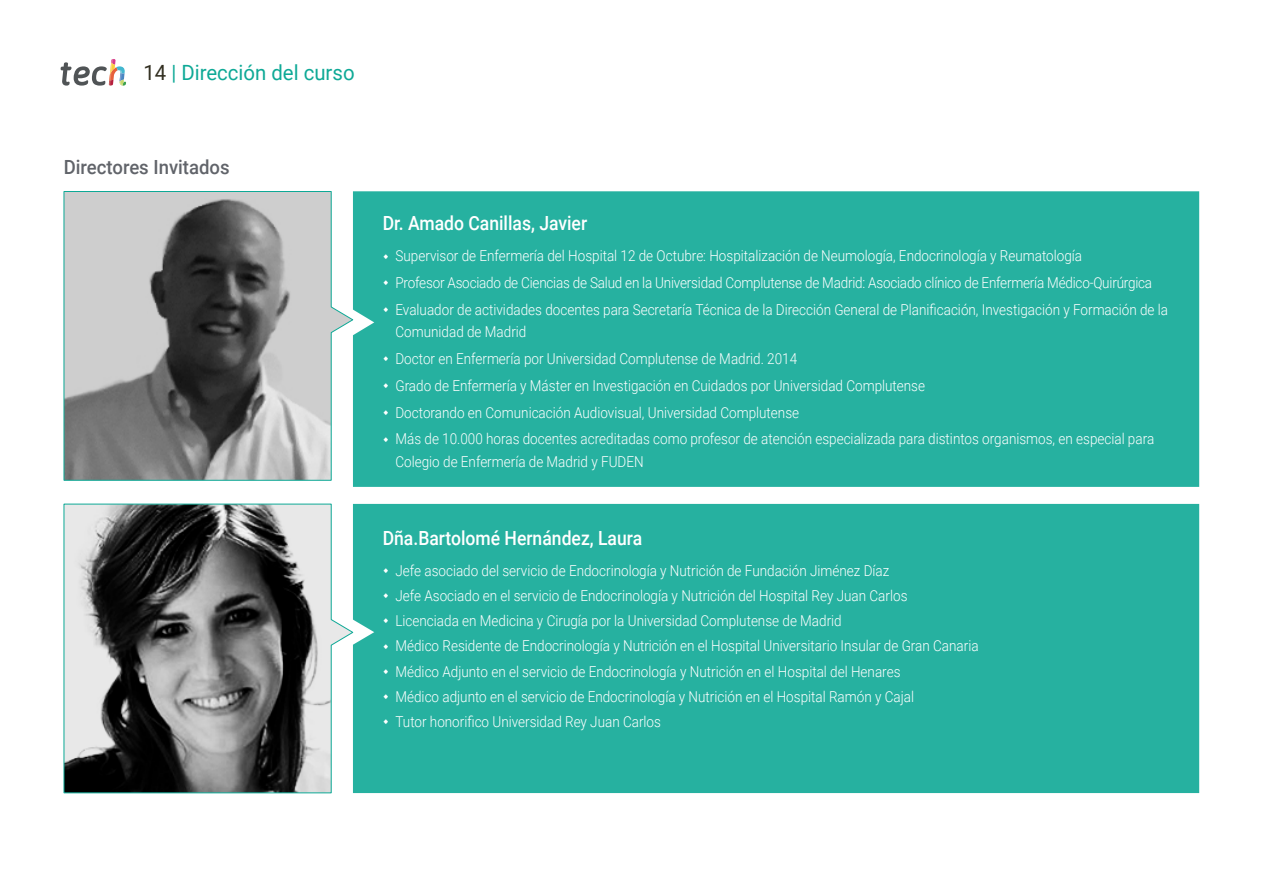
<style>
.page{position:relative;width:1263px;height:893px;background:#fff}
.page>*{position:absolute;margin:0;border:0;box-sizing:border-box;transform-origin:0 0}
.t1{font:21px "Roboto";color:#0ea996}
.t2{font:500 19.5px "Roboto";color:#fff;scale:.9 1}
.t3{font:500 19.5px "Roboto";color:#61646a;scale:.95 1}
.t4{font:300 15px/26.7px "Roboto";color:#fff;scale:.9 1}
.s1{color:#312e20}
</style>
<div class="page">
<svg style="left:64px;top:504px;width:289px;height:289px;background:#797a7a"></svg>
<svg style="left:61px;top:59px;width:65px;height:27px"></svg>
<div style="left:353px;top:191px;width:846px;height:296px;background:#26b1a0"></div>
<div style="left:353px;top:504px;width:846px;height:289px;background:#26b1a0"></div>
<svg style="left:64px;top:191px;width:289px;height:290px;background:#999b9b"></svg>
<svg style="left:384px;top:254px;width:4px;height:5px"></svg>
<svg style="left:384px;top:280px;width:4px;height:5px"></svg>
<svg style="left:384px;top:307px;width:4px;height:5px"></svg>
<svg style="left:384px;top:356px;width:4px;height:5px"></svg>
<svg style="left:384px;top:383px;width:4px;height:5px"></svg>
<svg style="left:384px;top:410px;width:4px;height:5px"></svg>
<svg style="left:384px;top:437px;width:4px;height:5px"></svg>
<svg style="left:384px;top:568px;width:4px;height:5px"></svg>
<svg style="left:384px;top:593px;width:4px;height:5px"></svg>
<svg style="left:384px;top:618px;width:4px;height:5px"></svg>
<svg style="left:384px;top:644px;width:4px;height:5px"></svg>
<svg style="left:384px;top:669px;width:4px;height:5px"></svg>
<svg style="left:384px;top:694px;width:4px;height:5px"></svg>
<svg style="left:384px;top:719px;width:4px;height:5px"></svg>
<h1 class="t1" style="left:144px;top:57px;width:213px"><span class="s1">14</span> | Dirección del curso</h1>
<h2 class="t3" style="left:64px;top:154px;width:176px">Directores Invitados</h2>
<h2 class="t2" style="left:383px;top:209px;width:229px">Dr. Amado Canillas, Javier</h2>
<p class="t4" style="left:395px;top:242px;width:860px">Supervisor de Enfermería del Hospital 12 de Octubre: Hospitalización de Neumología, Endocrinología y Reumatología<br>Profesor Asociado de Ciencias de Salud en la Universidad Complutense de Madrid: Asociado clínico de Enfermería Médico-Quirúrgica<br>Evaluador de actividades docentes para Secretaría Técnica de la Dirección General de Planificación, Investigación y Formación de la</p>
<p class="t4" style="left:395px;top:318px;width:844px">Comunidad de Madrid<br>Doctor en Enfermería por Universidad Complutense de Madrid. 2014<br>Grado de Enfermería y Máster en Investigación en Cuidados por Universidad Complutense<br>Doctorando en Comunicación Audiovisual, Universidad Complutense<br>Más de 10.000 horas docentes acreditadas como profesor de atención especializada para distintos organismos, en especial para</p>
<p class="t4" style="left:395px;top:448px;width:277px">Colegio de Enfermería de Madrid y FUDEN</p>
<h2 class="t2" style="left:383px;top:525px;width:290px">Dña.Bartolomé Hernández, Laura</h2>
<p class="t4" style="left:395px;top:557px;width:649px;line-height:25.2px">Jefe asociado del servicio de Endocrinología y Nutrición de Fundación Jiménez Díaz<br>Jefe Asociado en el servicio de Endocrinología y Nutrición del Hospital Rey Juan Carlos<br>Licenciada en Medicina y Cirugía por la Universidad Complutense de Madrid<br>Médico Residente de Endocrinología y Nutrición en el Hospital Universitario Insular de Gran Canaria Médico Adjunto en el servicio de Endocrinología y Nutrición en el Hospital del Henares<br>Médico adjunto en el servicio de Endocrinología y Nutrición en el Hospital Ramón y Cajal<br>Tutor honorifico Universidad Rey Juan Carlos</p>
</div>
